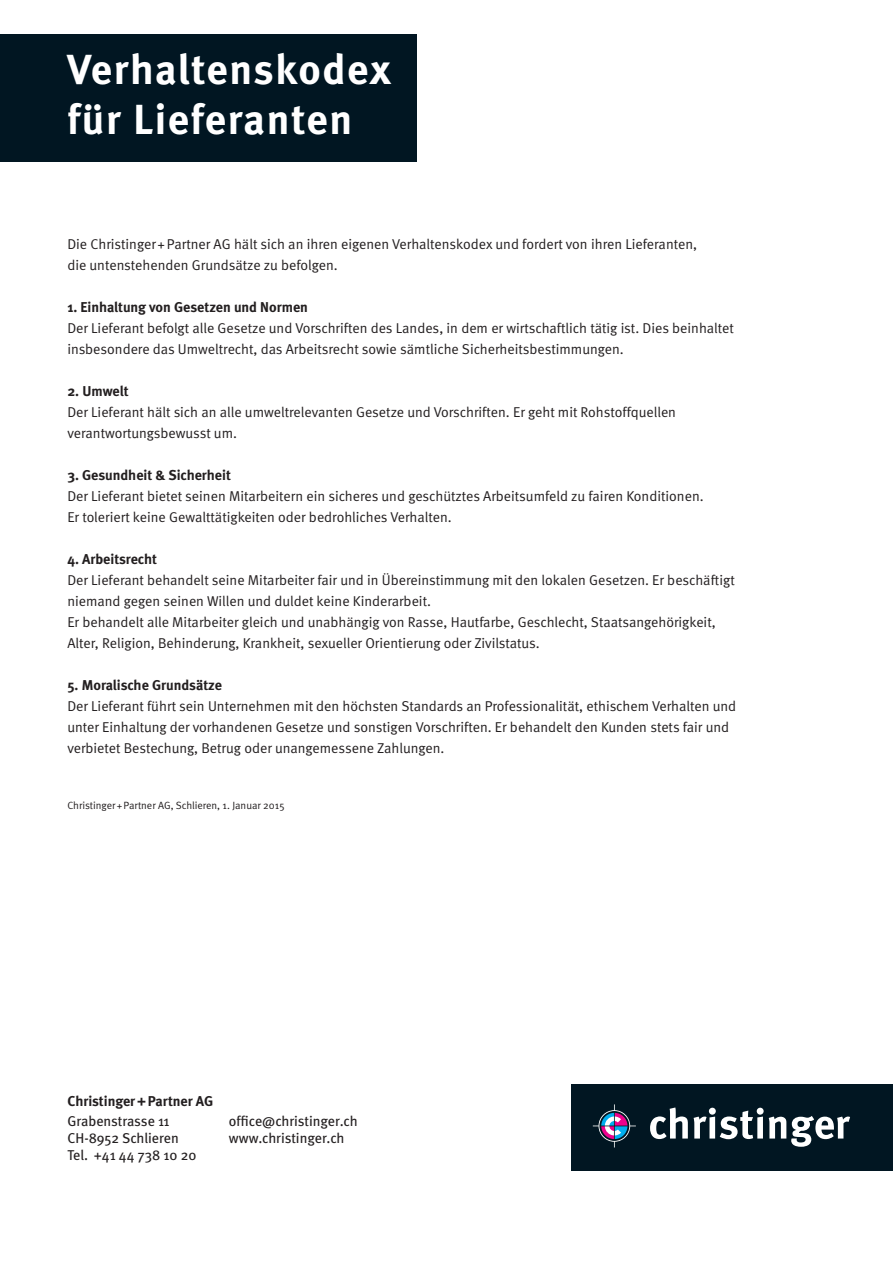
<style>
.page{position:relative;width:893px;height:1263px;background:#fff}
.page>*{position:absolute;margin:0;border:0;box-sizing:border-box;transform-origin:0 0}
.t1{font:700 42px "Meta";letter-spacing:.04em;color:#fff}
.grundtext{font:14.25px/21px "Meta Normal";color:#231f20}
.grundtext-2{font:700 14.25px "Meta";color:#231f20}
.t2{font:14.25px "Meta";color:#231f20}
.grundtext-3{font:10.5px "Meta Normal";color:#231f20}
</style>
<div class="page">
<div style="left:571px;top:1084px;width:322px;height:87px;background:#011622"></div>
<svg style="left:650px;top:1107px;width:200px;height:40px"></svg>
<svg style="left:593px;top:1104px;width:43px;height:43px"></svg>
<div style="left:0;top:34px;width:416px;height:128px;background:#011622"></div>
<p class="t1" style="left:67px;top:44px;width:325px">Verhaltenskodex</p>
<p class="t1" style="left:67px;top:95px;width:286px">für Lieferanten</p>
<p class="grundtext" style="left:67px;top:234px;width:631px">Die Christinger+Partner AG hält sich an ihren eigenen Verhaltenskodex und fordert von ihren Lieferanten, die untenstehenden Grundsätze zu befolgen.</p>
<p class="grundtext-2" style="left:67px;top:299px;width:242px">1. Einhaltung von Gesetzen und Normen</p>
<p class="grundtext" style="left:67px;top:318px;width:668px">Der Lieferant befolgt alle Gesetze und Vorschriften des Landes, in dem er wirtschaftlich tätig ist. Dies beinhaltet insbesondere das Umweltrecht, das Arbeitsrecht sowie sämtliche Sicherheitsbestimmungen.</p>
<p class="grundtext-2" style="left:67px;top:383px;width:63px">2. Umwelt</p>
<p class="grundtext" style="left:67px;top:402px;width:610px">Der Lieferant hält sich an alle umweltrelevanten Gesetze und Vorschriften. Er geht mit Rohstoffquellen verantwortungsbewusst um.</p>
<p class="grundtext-2" style="left:67px;top:467px;width:165px">3. Gesundheit &amp; Sicherheit</p>
<p class="grundtext" style="left:67px;top:486px;width:638px">Der Lieferant bietet seinen Mitarbeitern ein sicheres und geschütztes Arbeitsumfeld zu fairen Konditionen.</p>
<p class="grundtext" style="left:67px;top:507px;width:386px">Er toleriert keine Gewalttätigkeiten oder bedrohliches Verhalten.</p>
<p class="grundtext-2" style="left:67px;top:551px;width:91px">4. Arbeitsrecht</p>
<p class="grundtext" style="left:67px;top:570px;width:669px">Der Lieferant behandelt seine Mitarbeiter fair und in Übereinstimmung mit den lokalen Gesetzen. Er beschäftigt niemand gegen seinen Willen und duldet keine Kinderarbeit.</p>
<p class="grundtext" style="left:67px;top:612px;width:650px">Er behandelt alle Mitarbeiter gleich und unabhängig von Rasse, Hautfarbe, Geschlecht, Staatsangehörigkeit,<br>Alter, Religion, Behinderung, Krankheit, sexueller Orientierung oder Zivilstatus.</p>
<p class="grundtext-2" style="left:67px;top:677px;width:156px">5. Moralische Grundsätze</p>
<p class="grundtext" style="left:67px;top:696px;width:670px">Der Lieferant führt sein Unternehmen mit den höchsten Standards an Professionalität, ethischem Verhalten und unter Einhaltung der vorhandenen Gesetze und sonstigen Vorschriften. Er behandelt den Kunden stets fair und verbietet Bestechung, Betrug oder unangemessene Zahlungen.</p>
<p class="grundtext-3" style="left:67px;top:799px;width:219px">Christinger+Partner AG, Schlieren, 1. Januar 2015</p>
<p class="grundtext-2" style="left:67px;top:1093px;width:147px">Christinger+Partner AG</p>
<p class="t2" style="left:67px;top:1112px;width:104px">Grabenstrasse 11</p>
<p class="t2" style="left:229px;top:1112px;width:130px">office@christinger.ch</p>
<p class="t2" style="left:67px;top:1129px;width:113px">CH-8952 Schlieren</p>
<p class="t2" style="left:229px;top:1129px;width:117px">www.christinger.ch</p>
<p class="t2" style="left:67px;top:1146px;width:131px">Tel. +41 44 738 10 20</p>
</div>
